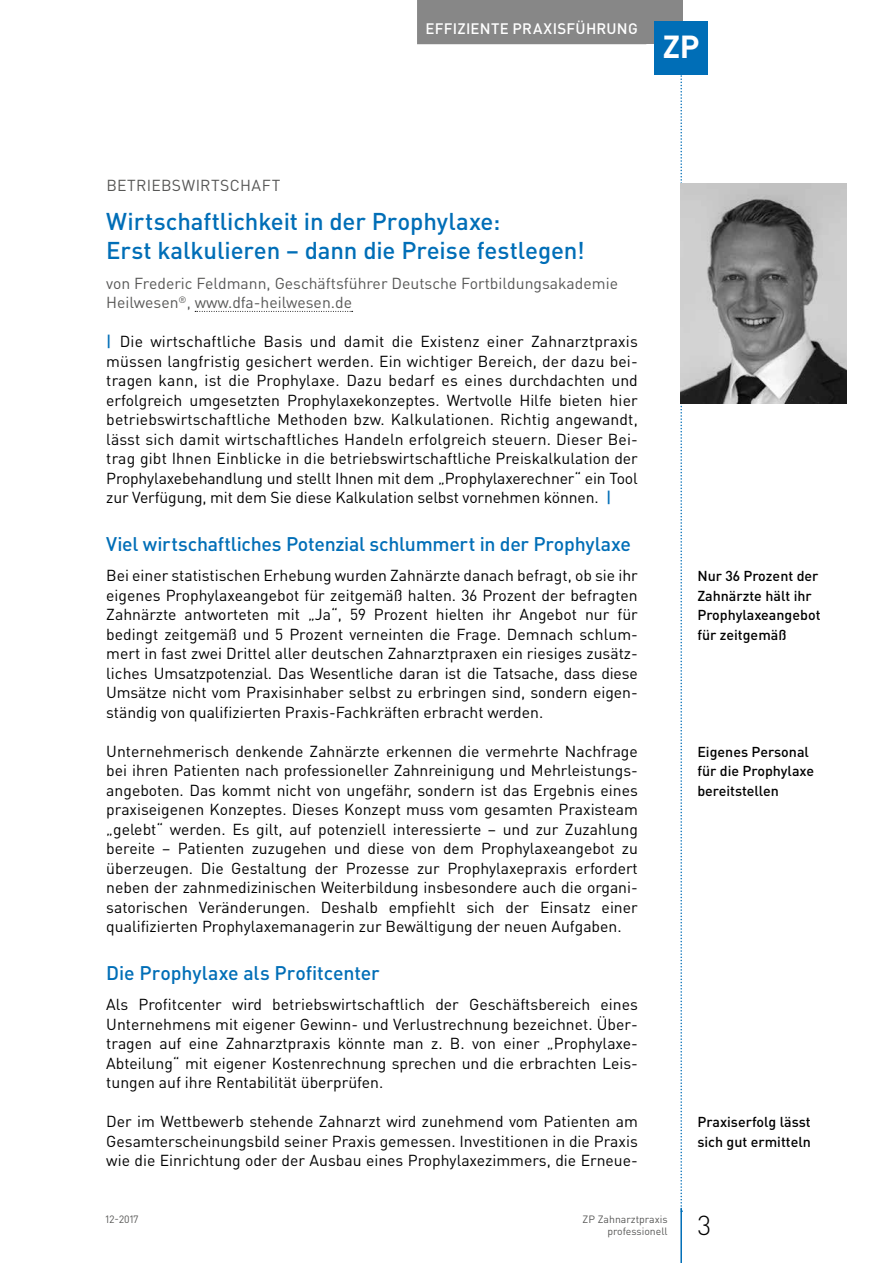
<style>
.page{position:relative;width:893px;height:1263px;background:#fff}
.page>*{position:absolute;margin:0;border:0;box-sizing:border-box;transform-origin:0 0}
.t1{font:700 31.5px "DIN Pro";color:#fff}
.t2{font:300 27px "DIN Pro";color:#000}
.t3{font:500 24px/28.5px "DIN Pro";letter-spacing:-.005em;color:#006eb7}
.t4{font:500 19.5px "DIN Pro";letter-spacing:-.01em;color:#006eb7}
.t5{font:15.75px/19.5px "DIN Pro";color:#000;text-align:justify}
.t6{font:15.75px/19.5px "DIN Pro";color:#575756}
.t7{font:15.75px "DIN Pro";letter-spacing:.025em;color:#575756}
.t8{font:500 15px "DIN Pro";letter-spacing:.02em;color:#fff}
.t9{font:500 14.25px/19.5px "DIN Pro";color:#000}
.t10{font:10.5px/12.8px "DIN Pro";color:#575756;text-align:right}
.s1{font-weight:500;color:#006eb7}
</style>
<div class="page">
<svg style="left:680px;top:74px;width:2px;height:1134px"></svg>
<div style="left:638px;top:0;width:44px;height:44px;background:#878787"></div>
<hr style="left:680px;top:1208px;width:2px;height:55px;background:#006eb7">
<div style="left:417px;top:0;width:229px;height:44px;background:#878787"></div>
<div style="left:655px;top:21px;width:53px;height:53px;background:#006eb7"></div>
<svg style="left:195px;top:311px;width:158px;height:1px"></svg>
<img style="left:680px;top:183px;width:166px;height:221px">
<p class="t8" style="left:426px;top:18px;width:214px">Effiziente Praxisführung</p>
<h1 class="t1" style="left:663px;top:26px;width:38px">ZP</h1>
<p class="t7" style="left:106px;top:175px;width:176px">BETRIEBSWIRTSCHAFT</p>
<h3 class="t3" style="left:106px;top:206px;width:480px">Wirtschaftlichkeit in der Prophylaxe:<br>Erst kalkulieren – dann die Preise festlegen!</h3>
<p class="t6" style="left:106px;top:273px;width:513px">von Frederic Feldmann, Geschäftsführer Deutsche Fortbildungsakademie<br>Heilwesen<sup>®</sup>, www.dfa-heilwesen.de</p>
<p class="t5" style="left:106px;top:331px;width:533px"><span class="s1">|</span> Die wirtschaftliche Basis und damit die Existenz einer Zahnarztpraxis müssen langfristig gesichert werden. Ein wichtiger Bereich, der dazu bei&shy;tragen kann, ist die Prophylaxe. Dazu bedarf es eines durchdachten und erfolgreich umgesetzten Prophylaxekonzeptes. Wertvolle Hilfe bieten hier betriebswirtschaftliche Methoden bzw. Kalkulationen. Richtig angewandt, lässt sich damit wirtschaftliches Handeln erfolgreich steuern. Dieser Bei&shy;trag gibt Ihnen Einblicke in die betriebswirtschaftliche Preiskalkulation der Prophylaxebehandlung und stellt Ihnen mit dem „Prophylaxerechner“ ein Tool zur Verfügung, mit dem Sie diese Kalkulation selbst vornehmen können. <span class="s1">|</span></p>
<p class="t4" style="left:106px;top:531px;width:526px">Viel wirtschaftliches Potenzial schlummert in der Prophylaxe</p>
<p class="t5" style="left:106px;top:565px;width:533px">Bei einer statistischen Erhebung wurden Zahnärzte danach befragt, ob sie ihr eigenes Prophylaxeangebot für zeitgemäß halten. 36 Prozent der befragten Zahnärzte antworteten mit „Ja“, 59 Prozent hielten ihr Angebot nur für bedingt zeitgemäß und 5 Prozent verneinten die Frage. Demnach schlum&shy;mert in fast zwei Drittel aller deutschen Zahnarztpraxen ein riesiges zusätz&shy;liches Umsatzpotenzial. Das Wesentliche daran ist die Tatsache, dass diese Umsätze nicht vom Praxisinhaber selbst zu erbringen sind, sondern eigen&shy;ständig von qualifizierten Praxis-Fachkräften erbracht werden.</p>
<p class="t5" style="left:106px;top:741px;width:533px">Unternehmerisch denkende Zahnärzte erkennen die vermehrte Nachfrage bei ihren Patienten nach professioneller Zahnreinigung und Mehrleistungs&shy;angeboten. Das kommt nicht von ungefähr, sondern ist das Ergebnis eines praxiseigenen Konzeptes. Dieses Konzept muss vom gesamten Praxisteam „gelebt“ werden. Es gilt, auf potenziell interessierte – und zur Zuzahlung bereite – Patienten zuzugehen und diese von dem Prophylaxeangebot zu überzeugen. Die Gestaltung der Prozesse zur Prophylaxepraxis erfordert neben der zahnmedizinischen Weiterbildung insbesondere auch die organi&shy;satorischen Veränderungen. Deshalb empfiehlt sich der Einsatz einer qualifizierten Prophylaxemanagerin zur Bewältigung der neuen Aufgaben.</p>
<p class="t4" style="left:106px;top:960px;width:275px">Die Prophylaxe als Profitcenter</p>
<p class="t5" style="left:106px;top:994px;width:533px">Als Profitcenter wird betriebswirtschaftlich der Geschäftsbereich eines Unternehmens mit eigener Gewinn- und Verlustrechnung bezeichnet. Über&shy;tragen auf eine Zahnarztpraxis könnte man z. B. von einer „Prophylaxe-Abteilung“ mit eigener Kostenrechnung sprechen und die erbrachten Leis&shy;tungen auf ihre Rentabilität überprüfen.</p>
<p class="t5" style="left:106px;top:1111px;width:533px">Der im Wettbewerb stehende Zahnarzt wird zunehmend vom Patienten am Gesamterscheinungsbild seiner Praxis gemessen. Investitionen in die Praxis wie die Einrichtung oder der Ausbau eines Prophylaxezimmers, die Erneue-</p>
<p class="t9" style="left:697px;top:566px;width:125px">N ur 36 Prozent der<br>Zahnärzte hält ihr<br>Prophylaxeangebot für zeitgemäß</p>
<p class="t9" style="left:697px;top:741px;width:118px">Eigenes Personal für die Prophylaxe bereitstellen</p>
<p class="t9" style="left:697px;top:1112px;width:115px">Praxiserfolg lässt sich gut ermitteln</p>
<p class="t10" style="left:106px;top:1212px;width:34px">12-2017</p>
<p class="t10" style="left:582px;top:1212px;width:87px">ZP Zahnarztpraxis professionell</p>
<h2 class="t2" style="left:697px;top:1207px;width:15px">3</h2>
</div>
